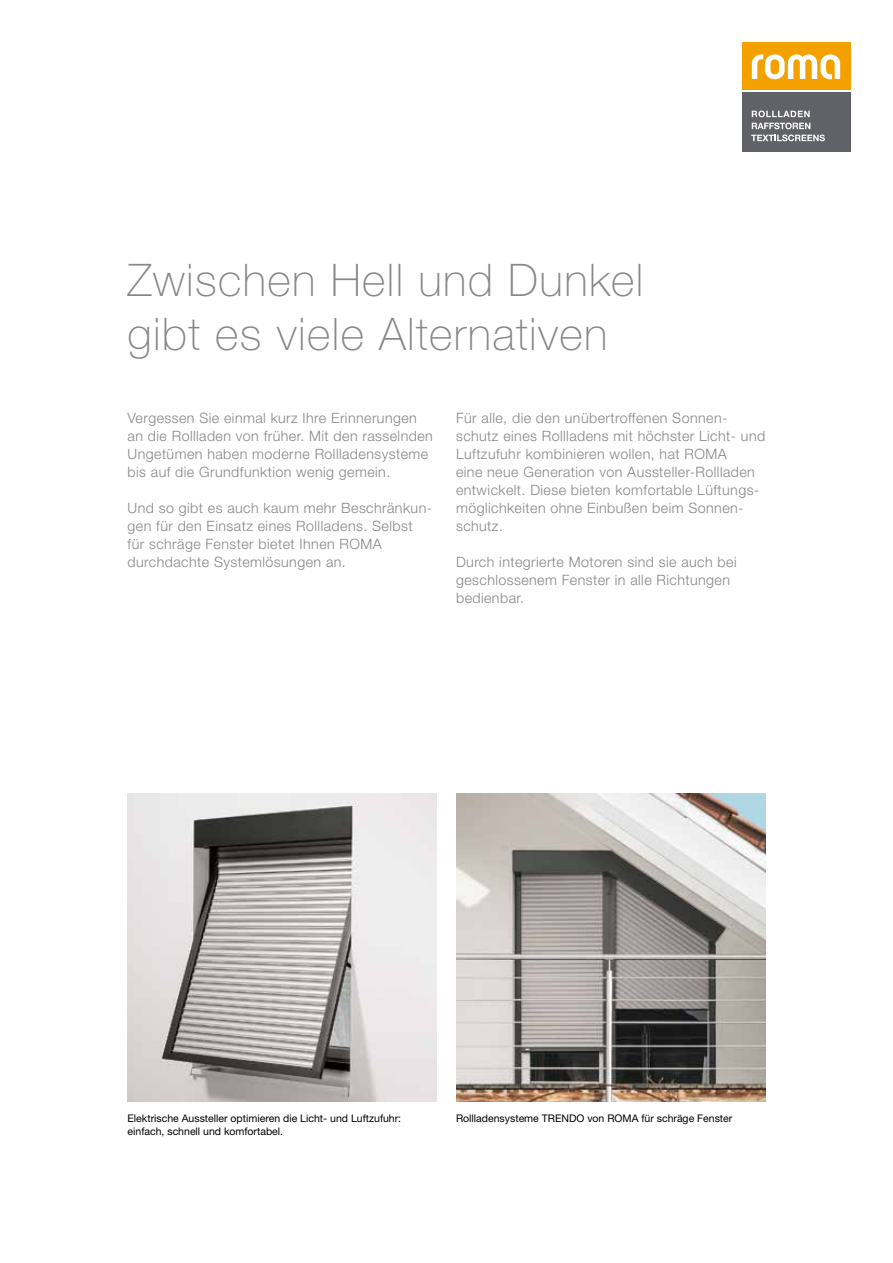
<style>
.page{position:relative;width:893px;height:1263px;background:#fff}
.page>*{position:absolute;margin:0;border:0;box-sizing:border-box;transform-origin:0 0}
.t1{font:100 45px/54px "Helvetica Neue LT Std";letter-spacing:.03em;color:#878787}
.t2{font:300 14.25px/18px "Helvetica Neue LT Std";letter-spacing:.03em;color:#878787}
.t3{font:10.5px/13.5px "Helvetica Neue LT Std";color:#000}
</style>
<div class="page">
<img style="left:456px;top:793px;width:309px;height:308px">
<img style="left:128px;top:793px;width:309px;height:308px">
<div style="left:742px;top:43px;width:108px;height:47px;background:#f4a100"></div>
<div style="left:742px;top:92px;width:108px;height:59px;background:#616168"></div>
<svg style="left:752px;top:54px;width:88px;height:25px"></svg>
<svg style="left:752px;top:111px;width:58px;height:6px"></svg>
<svg style="left:752px;top:123px;width:58px;height:6px"></svg>
<svg style="left:751px;top:135px;width:74px;height:6px"></svg>
<h1 class="t1" style="left:128px;top:253px;width:517px">Zwischen Hell und Dunkel gibt es viele Alternativen</h1>
<p class="t2" style="left:128px;top:408px;width:307px">Vergessen Sie einmal kurz Ihre Erinnerungen an die Rollladen von früher. Mit den rasselnden Ungetümen haben moderne Rollladensysteme bis auf die Grundfunktion wenig gemein.</p>
<p class="t2" style="left:128px;top:498px;width:306px">Und so gibt es auch kaum mehr Beschränkun&shy;gen für den Einsatz eines Rollladens. Selbst für schräge Fenster bietet Ihnen ROMA durchdachte Systemlösungen an.</p>
<p class="t2" style="left:456px;top:408px;width:311px">Für alle, die den unübertroffenen Sonnen&shy;schutz eines Rollladens mit höchster Licht- und Luftzufuhr kombinieren wollen, hat ROMA<br>eine neue Generation von Aussteller-Rollladen entwickelt. Diese bieten komfortable Lüftungs&shy;möglichkeiten ohne Einbußen beim Sonnen&shy;schutz.</p>
<p class="t2" style="left:456px;top:552px;width:282px">Durch integrierte Motoren sind sie auch bei geschlossenem Fenster in alle Richtungen bedienbar.</p>
<p class="t3" style="left:128px;top:1111px;width:275px">Elektrische Aussteller optimieren die Licht- und Luftzufuhr: einfach, schnell und komfortabel.</p>
<p class="t3" style="left:456px;top:1111px;width:278px">Rollladensysteme TRENDO von ROMA für schräge Fenster</p>
</div>
